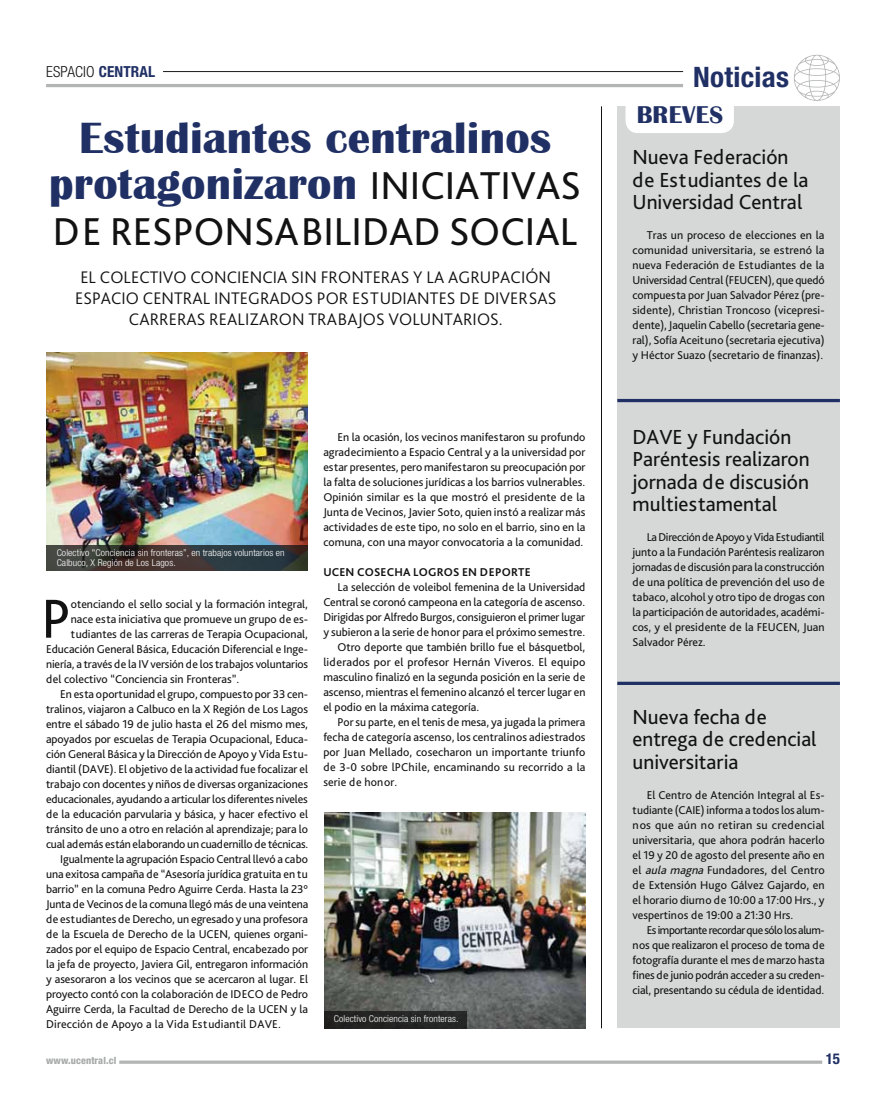
<style>
.page{position:relative;width:886px;height:1117px;background:#fff}
.page>*{position:absolute;margin:0;border:0;box-sizing:border-box;transform-origin:0 0}
.t1{font:57.38px "Bliss Pro";color:#121212}
.t2{font:700 45px/46.2px "Britannic";letter-spacing:.005em;color:#203064}
.t3{font:40.62px "Bliss Pro";color:#121212}
.t4{font:700 condensed 28.12px "Helvetica Neue LT Std";letter-spacing:.01em;color:#203064}
.t5{font:700 25px "Britannic";color:#203064}
.t6{font:21.25px/22.5px "Bliss Pro";color:#121212}
.t7{font:300 17.5px/21.2px "Bliss Pro";letter-spacing:.005em;color:#121212;text-align:center}
.t8{font:300 condensed 15.25px "Helvetica Neue LT Std";color:#121212}
.t9{font:700 condensed 15px "Helvetica Neue LT Std";color:#203064}
.t10{font:11.88px/15px "Bliss Pro";letter-spacing:-.005em;color:#121212;text-align:justify}
.t11{font:11.88px "Bliss Pro";letter-spacing:.015em;color:#121212}
.t12{font:700 11.88px "Bliss Pro";letter-spacing:.015em;color:#121212}
.t13{font:800 condensed 10px "Helvetica Neue LT Std";letter-spacing:.01em;color:#a7aaa9}
.t14{font:300 condensed 9.5px/10.6px "Helvetica Neue LT Std";letter-spacing:.01em;color:#fff;scale:1.05 1}
.s1{font-weight:700;color:#203064}
.s2{font-family:"Bliss Pro";font-weight:400;font-size:40.62px;color:#121212}
.s3{font-style:italic}
</style>
<div class="page">
<hr style="left:119px;top:1060px;width:703px;height:3px;background:#b3b5b4">
<img style="left:324px;top:812px;width:261px;height:216px">
<div style="left:617px;top:106px;width:223px;height:922px;background:#d5d8d7"></div>
<div style="left:625px;top:90px;width:109px;height:43px;background:#fff;border-radius:12px"></div>
<hr style="left:617px;top:399px;width:223px;height:3px;background:#203064">
<hr style="left:617px;top:681px;width:223px;height:3px;background:#203064">
<img style="left:46px;top:353px;width:261px;height:191px">
<svg style="left:46px;top:544px;width:261px;height:26px;background:#3b3b3a"></svg>
<div style="left:324px;top:1010px;width:143px;height:18px;background:#242524"></div>
<hr style="left:46px;top:84px;width:637px;height:3px;background:#b3b5b4">
<hr style="left:163px;top:71px;width:520px;height:1px;background:#121212">
<svg style="left:794px;top:55px;width:46px;height:46px"></svg>
<hr style="left:601px;top:106px;width:1px;height:922px;background:#121212">
<p class="t8" style="left:46px;top:63px;width:111px">espacio <span class="s1">CENTRAL</span></p>
<h3 class="t4" style="left:693px;top:60px;width:97px">NOTICIAS</h3>
<h2 class="t2" style="left:49px;top:115px;width:504px;text-indent:30px">Estudiantes centralinos protagonizaron <span class="s2">iniciativas</span></h2>
<h3 class="t3" style="left:53px;top:207px;width:78px">de resp</h3>
<h3 class="t3" style="left:194px;top:207px;width:53px">onsabi</h3>
<h3 class="t3" style="left:334px;top:207px;width:40px">lidad</h3>
<h3 class="t3" style="left:449px;top:207px;width:130px">social</h3>
<h3 class="t7" style="left:75px;top:266px;width:483px">EL COLECTIVO CONCIENCIA SIN FRONTERAS Y LA AGRUPACIÓN<br>ESPACIO CENTRAL INTEGRADOS POR ESTUDIANTES DE DIVERSAS<br>CARRERAS REALIZARON TRABAJOS VOLUNTARIOS.</h3>
<p class="t14" style="left:57px;top:546px;width:219px">Colectivo "Conciencia sin fronteras”, en trabajos voluntarios en<br>Calbuco, X Región de Los Lagos.</p>
<h1 class="t1" style="left:41px;top:583px;width:31px">P</h1>
<p class="t10" style="left:71px;top:595px;width:239px">otenciando el sello social y la formación integral,</p>
<p class="t10" style="left:71px;top:610px;width:239px">nace esta iniciativa que promueve un grupo de es-</p>
<p class="t10" style="left:71px;top:625px;width:239px">tudiantes de las carreras de Terapia Ocupacional,</p>
<p class="t10" style="left:46px;top:640px;width:263px">Educación General Básica, Educación Diferencial e Inge-</p>
<p class="t10" style="left:46px;top:655px;width:264px">niería, a través de la IV versión de los trabajos voluntarios</p>
<p class="t10" style="left:46px;top:670px;width:195px">del colectivo “Conciencia sin Fronteras”.</p>
<p class="t10" style="left:60px;top:685px;width:249px">En esta oportunidad el grupo, compuesto por 33 cen-</p>
<p class="t10" style="left:46px;top:700px;width:263px">tralinos, viajaron a Calbuco en la X Región de Los Lagos</p>
<p class="t10" style="left:46px;top:715px;width:263px">entre el sábado 19 de julio hasta el 26 del mismo mes,</p>
<p class="t10" style="left:46px;top:730px;width:263px">apoyados por escuelas de Terapia Ocupacional, Educa-</p>
<p class="t10" style="left:46px;top:745px;width:263px">ción General Básica y la Dirección de Apoyo y Vida Estu-</p>
<p class="t10" style="left:46px;top:760px;width:264px">diantil (DAVE). El objetivo de la actividad fue focalizar el</p>
<p class="t10" style="left:46px;top:775px;width:263px">trabajo con docentes y niños de diversas organizaciones</p>
<p class="t10" style="left:46px;top:790px;width:263px">educacionales, ayudando a articular los diferentes niveles</p>
<p class="t10" style="left:46px;top:805px;width:263px">de la educación parvularia y básica, y hacer efectivo el</p>
<p class="t10" style="left:46px;top:820px;width:263px">tránsito de uno a otro en relación al aprendizaje; para lo</p>
<p class="t10" style="left:46px;top:835px;width:264px">cual además están elaborando un cuadernillo de técnicas.</p>
<p class="t10" style="left:60px;top:850px;width:249px">Igualmente la agrupación Espacio Central llevó a cabo</p>
<p class="t10" style="left:46px;top:865px;width:263px">una exitosa campaña de “Asesoría jurídica gratuita en tu</p>
<p class="t10" style="left:46px;top:880px;width:264px">barrio” en la comuna Pedro Aguirre Cerda. Hasta la 23°</p>
<p class="t10" style="left:46px;top:895px;width:264px">Junta de Vecinos de la comuna llegó más de una veintena</p>
<p class="t10" style="left:46px;top:910px;width:263px">de estudiantes de Derecho, un egresado y una profesora</p>
<p class="t10" style="left:46px;top:925px;width:263px">de la Escuela de Derecho de la UCEN, quienes organi-</p>
<p class="t10" style="left:46px;top:940px;width:264px">zados por el equipo de Espacio Central, encabezado por</p>
<p class="t10" style="left:46px;top:955px;width:264px">la jefa de proyecto, Javiera Gil, entregaron información</p>
<p class="t10" style="left:46px;top:970px;width:263px">y asesoraron a los vecinos que se acercaron al lugar. El</p>
<p class="t10" style="left:46px;top:985px;width:263px">proyecto contó con la colaboración de IDECO de Pedro</p>
<p class="t10" style="left:46px;top:1000px;width:263px">Aguirre Cerda, la Facultad de Derecho de la UCEN y la</p>
<p class="t11" style="left:46px;top:1016px;width:236px">Dirección de Apoyo a la Vida Estudiantil DAVE.</p>
<p class="t10" style="left:323px;top:429px;width:264px;text-indent:14px">En la ocasión, los vecinos manifestaron su profundo agradecimiento a Espacio Central y a la universidad por estar presentes, pero manifestaron su preocupación por la falta de soluciones jurídicas a los barrios vulnerables.<br>Opinión similar es la que mostró el presidente de la Junta de Vecinos, Javier Soto, quien instó a realizar más actividades de este tipo, no solo en el barrio, sino en la comuna, con una mayor convocatoria a la comunidad.</p>
<p class="t12" style="left:323px;top:564px;width:9px">UCEN</p>
<p class="t12" style="left:357px;top:564px;width:175px">COSECHA LOGROS EN DEPORTE</p>
<p class="t10" style="left:337px;top:579px;width:249px">La selección de voleibol femenina de la Universidad</p>
<p class="t10" style="left:323px;top:594px;width:263px">Central se coronó campeona en la categoría de ascenso.</p>
<p class="t10" style="left:323px;top:609px;width:263px">Dirigidas por Alfredo Burgos, consiguieron el primer lugar</p>
<p class="t10" style="left:323px;top:624px;width:263px">y subieron a la serie de honor para el próximo semestre.</p>
<p class="t10" style="left:337px;top:639px;width:249px">Otro deporte que también brillo fue el básquetbol,</p>
<p class="t11" style="left:323px;top:654px;width:264px">liderados por el profesor Hernán Viveros. El equipo</p>
<p class="t10" style="left:323px;top:669px;width:263px">masculino finalizó en la segunda posición en la serie de</p>
<p class="t10" style="left:323px;top:684px;width:264px">ascenso, mientras el femenino alcanzó el tercer lugar en</p>
<p class="t10" style="left:323px;top:699px;width:157px">el podio en la máxima categoría.</p>
<p class="t10" style="left:337px;top:714px;width:249px">Por su parte, en el tenis de mesa, ya jugada la primera</p>
<p class="t10" style="left:323px;top:729px;width:264px">fecha de categoría ascenso, los centralinos adiestrados</p>
<p class="t10" style="left:323px;top:744px;width:263px">por Juan Mellado, cosecharon un importante triunfo</p>
<p class="t10" style="left:323px;top:759px;width:264px">de 3-0 sobre lPChile, encaminando su recorrido a la</p>
<p class="t10" style="left:323px;top:774px;width:76px">serie de honor.</p>
<p class="t14" style="left:334px;top:1013px;width:120px">Colectivo Conciencia sin fronteras.</p>
<h3 class="t5" style="left:637px;top:101px;width:16px">breves</h3>
<h3 class="t6" style="left:632px;top:145px;width:177px">Nueva Federación de Estudiantes de la<br>Universidad Central</h3>
<p class="t10" style="left:632px;top:227px;width:194px;text-indent:14px">Tras un proceso de elecciones en la comunidad universitaria, se estrenó la nueva Federación de Estudiantes de la Universidad Central (FEUCEN), que quedó compuesta por Juan Salvador Pérez (pre&shy;sidente), Christian Troncoso (vicepresi&shy;dente), Jaquelin Cabello (secretaria gene&shy;ral), Sofía Aceituno (secretaria ejecutiva) y Héctor Suazo (secretario de finanzas).</p>
<h3 class="t6" style="left:632px;top:424px;width:179px">DAVE y Fundación<br>Paréntesis realizaron jornada de discusión multiestamental</h3>
<p class="t10" style="left:632px;top:529px;width:194px;text-indent:14px">La Dirección de Apoyo y Vida Estudiantil junto a la Fundación Paréntesis realizaron jornadas de discusión para la construcción de una política de prevención del uso de tabaco, alcohol y otro tipo de drogas con la participación de autoridades, académi&shy;cos, y el presidente de la FEUCEN, Juan Salvador Pérez.</p>
<h3 class="t6" style="left:632px;top:704px;width:186px">Nueva fecha de entrega de credencial universitaria</h3>
<p class="t10" style="left:632px;top:786px;width:194px;text-indent:14px">El Centro de Atención Integral al Es&shy;tudiante (CAIE) informa a todos los alum&shy;nos que aún no retiran su credencial universitaria, que ahora podrán hacerlo el 19 y 20 de agosto del presente año en el <span class="s3">aulamagna</span>Fundadores, del Centro de Extensión Hugo Gálvez Gajardo, en el horario diurno de 10:00 a 17:00 Hrs., y vespertinos de 19:00 a 21:30 Hrs.</p>
<p class="t10" style="left:632px;top:921px;width:194px;text-indent:14px">Es importante recordar que sólo los alum&shy;nos que realizaron el proceso de toma de fotografía durante el mes de marzo hasta fines de junio podrán acceder a su creden&shy;cial, presentando su cédula de identidad.</p>
<p class="t13" style="left:46px;top:1053px;width:72px">www.ucentral.cl</p>
<p class="t9" style="left:826px;top:1049px;width:16px">15</p>
</div>
